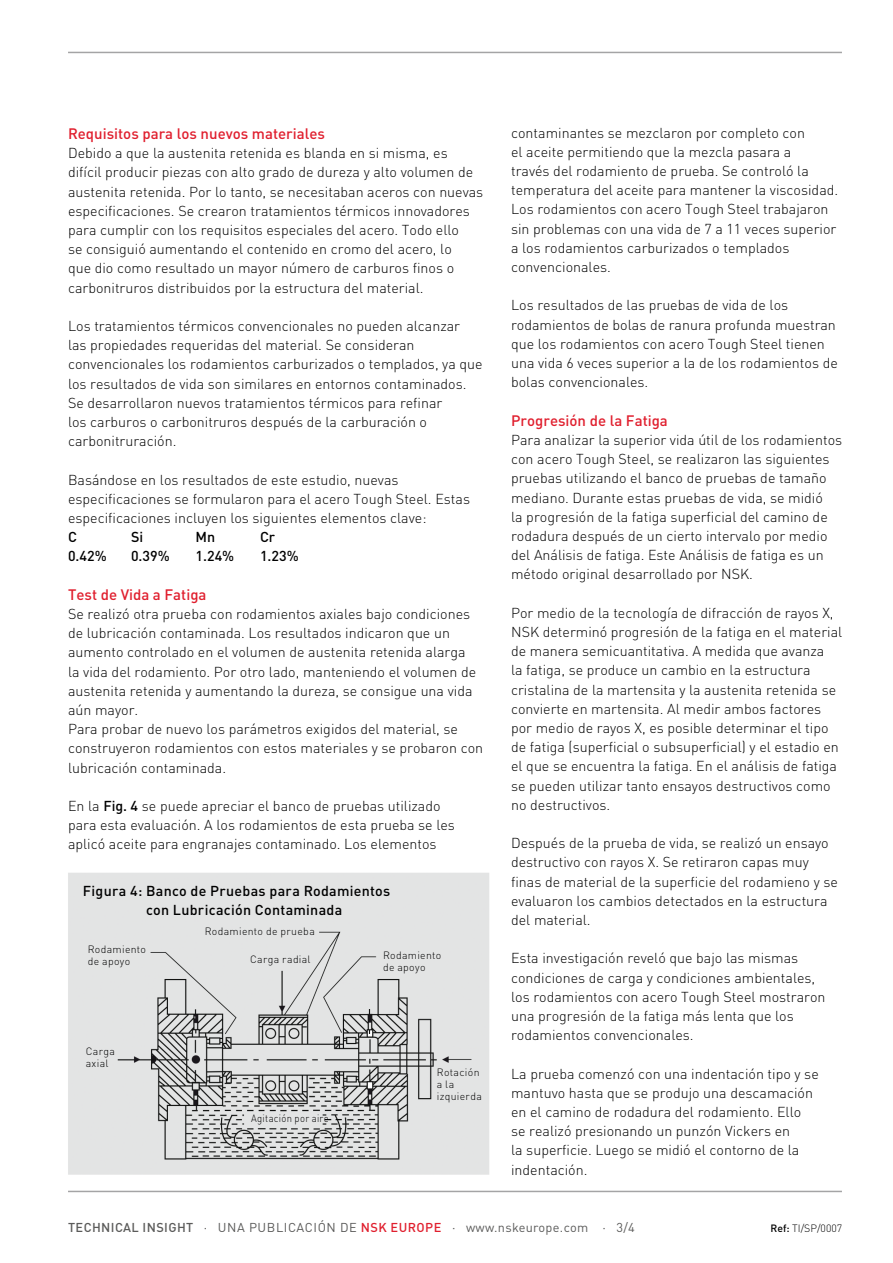
<style>
.page{position:relative;width:893px;height:1263px;background:#fff}
.page>*{position:absolute;margin:0;border:0;box-sizing:border-box;transform-origin:0 0}
.t1{font:500 15px "DIN Pro";color:#e01f2e}
.t2{font:300 14.25px/19.2px "DIN Pro";color:#000}
.t3{font:500 14.25px/18.8px "DIN Pro";letter-spacing:.02em;color:#000}
.t4{font:12.75px "DIN Pro";letter-spacing:.035em;color:#5b5b5a}
.t5{font:300 10.5px/12px "DIN Pro";letter-spacing:.03em;color:#000}
.t6{font:300 10.5px "DIN Pro";letter-spacing:.03em;color:#000;scale:.9 1}
.s1{font-weight:500}
.s2{font-weight:500;color:#e01f2e}
</style>
<div class="page">
<img style="left:68px;top:873px;width:421px;height:302px">
<hr style="left:68px;top:1191px;width:774px;height:1px;background:#a4a4a5">
<hr style="left:68px;top:52px;width:774px;height:1px;background:#a4a4a5">
<p class="t1" style="left:68px;top:123px;width:258px">Requisitos para los nuevos materiales</p>
<p class="t2" style="left:68px;top:142px;width:417px">Debido a que la austenita retenida es blanda en si misma, es difícil producir piezas con alto grado de dureza y alto volumen de austenita retenida. Por lo tanto, se necesitaban aceros con nuevas especificaciones. Se crearon tratamientos térmicos innovadores para cumplir con los requisitos especiales del acero. Todo ello<br>se consiguió aumentando el contenido en cromo del acero, lo<br>que dio como resultado un mayor número de carburos finos o carbonitruros distribuidos por la estructura del material.</p>
<p class="t2" style="left:68px;top:315px;width:416px">Los tratamientos térmicos convencionales no pueden alcanzar<br>las propiedades requeridas del material. Se consideran convencionales los rodamientos carburizados o templados, ya que los resultados de vida son similares en entornos contaminados.<br>Se desarrollaron nuevos tratamientos térmicos para refinar<br>los carburos o carbonitruros después de la carburación o carbonitruración.</p>
<p class="t2" style="left:68px;top:469px;width:404px">Basándose en los resultados de este estudio, nuevas especificaciones se formularon para el acero Tough Steel. Estas especificaciones incluyen los siguientes elementos clave:</p>
<p class="t3" style="left:68px;top:527px;width:10px">C</p>
<p class="t3" style="left:131px;top:527px;width:14px">Si</p>
<p class="t3" style="left:196px;top:527px;width:21px">Mn</p>
<p class="t3" style="left:260px;top:527px;width:17px">Cr</p>
<p class="t3" style="left:68px;top:546px;width:40px">0.42%</p>
<p class="t3" style="left:131px;top:546px;width:40px">0.39%</p>
<p class="t3" style="left:196px;top:546px;width:40px">1.24%</p>
<p class="t3" style="left:260px;top:546px;width:40px">1.23%</p>
<p class="t1" style="left:68px;top:584px;width:140px">Test de Vida a Fatiga</p>
<p class="t2" style="left:68px;top:603px;width:417px">Se realizó otra prueba con rodamientos axiales bajo condiciones de lubricación contaminada. Los resultados indicaron que un aumento controlado en el volumen de austenita retenida alarga<br>la vida del rodamiento. Por otro lado, manteniendo el volumen de austenita retenida y aumentando la dureza, se consigue una vida aún mayor.<br>Para probar de nuevo los parámetros exigidos del material, se construyeron rodamientos con estos materiales y se probaron con lubricación contaminada.</p>
<p class="t2" style="left:68px;top:795px;width:388px">En la <span class="s1">Fig. 4</span> se puede apreciar el banco de pruebas utilizado para esta evaluación. A los rodamientos de esta prueba se les aplicó aceite para engranajes contaminado. Los elementos</p>
<p class="t3" style="left:146px;top:881px;width:246px;text-indent:-63px">Figura 4: Banco de Pruebas para Rodamientos con Lubricación Contaminada</p>
<p class="t5" style="left:205px;top:924px;width:112px">Rodamiento de prueba</p>
<p class="t5" style="left:250px;top:952px;width:62px">Carga radial</p>
<p class="t5" style="left:88px;top:942px;width:60px">Rodamiento de apoyo</p>
<p class="t5" style="left:383px;top:948px;width:60px">Rodamiento de apoyo</p>
<p class="t5" style="left:86px;top:1044px;width:31px">Carga axial</p>
<p class="t6" style="left:251px;top:1110px;width:88px">Agitación por aire</p>
<p class="t5" style="left:437px;top:1065px;width:46px">Rotación a la izquierda</p>
<p class="t2" style="left:511px;top:122px;width:329px">contaminantes se mezclaron por completo con<br>el aceite permitiendo que la mezcla pasara a<br>través del rodamiento de prueba. Se controló la temperatura del aceite para mantener la viscosidad.<br>Los rodamientos con acero Tough Steel trabajaron sin problemas con una vida de 7 a 11 veces superior a los rodamientos carburizados o templados convencionales.</p>
<p class="t2" style="left:511px;top:294px;width:328px">Los resultados de las pruebas de vida de los rodamientos de bolas de ranura profunda muestran que los rodamientos con acero Tough Steel tienen una vida 6 veces superior a la de los rodamientos de bolas convencionales.</p>
<p class="t1" style="left:511px;top:410px;width:158px">Progresión de la Fatiga</p>
<p class="t2" style="left:511px;top:429px;width:333px">Para analizar la superior vida útil de los rodamientos con acero Tough Steel, se realizaron las siguientes pruebas utilizando el banco de pruebas de tamaño mediano. Durante estas pruebas de vida, se midió<br>la progresión de la fatiga superficial del camino de rodadura después de un cierto intervalo por medio del Análisis de fatiga. Este Análisis de fatiga es un método original desarrollado por NSK.</p>
<p class="t2" style="left:511px;top:602px;width:333px">Por medio de la tecnología de difracción de rayos X, NSK determinó progresión de la fatiga en el material de manera semicuantitativa. A medida que avanza<br>la fatiga, se produce un cambio en la estructura cristalina de la martensita y la austenita retenida se convierte en martensita. Al medir ambos factores por medio de rayos X, es posible determinar el tipo de fatiga (superficial o subsuperficial) y el estadio en el que se encuentra la fatiga. En el análisis de fatiga se pueden utilizar tanto ensayos destructivos como no destructivos.</p>
<p class="t2" style="left:511px;top:832px;width:328px">Después de la prueba de vida, se realizó un ensayo destructivo con rayos X. Se retiraron capas muy finas de material de la superficie del rodamieno y se evaluaron los cambios detectados en la estructura del material.</p>
<p class="t2" style="left:511px;top:947px;width:316px">Esta investigación reveló que bajo las mismas condiciones de carga y condiciones ambientales, los rodamientos con acero Tough Steel mostraron una progresión de la fatiga más lenta que los rodamientos convencionales.</p>
<p class="t2" style="left:511px;top:1062px;width:309px">La prueba comenzó con una indentación tipo y se mantuvo hasta que se produjo una descamación en el camino de rodadura del rodamiento. Ello se realizó presionando un punzón Vickers en<br>la superficie. Luego se midió el contorno de la indentación.</p>
<p class="t4" style="left:68px;top:1217px;width:568px"><span class="s1">TECHNICAL INSIGHT</span> · UNA PUBLICACIÓN DE <span class="s2">NSK EUROPE</span> · www.nskeurope.com · 3/4</p>
<p class="t5" style="left:770px;top:1221px;width:73px"><span class="s1">Ref:</span> TI/SP/0007</p>
</div>
